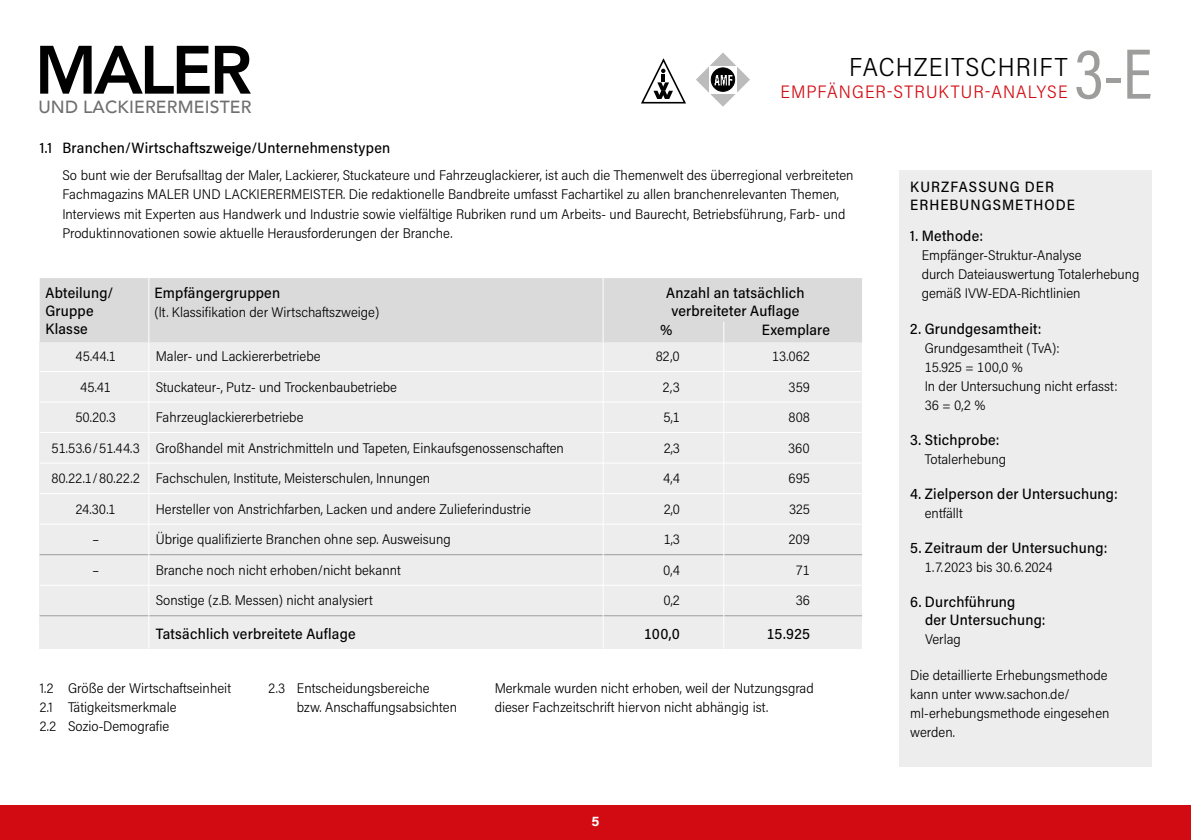
<style>
.page{position:relative;width:1191px;height:840px;background:#fff}
.page>*{position:absolute;margin:0;border:0;box-sizing:border-box;transform-origin:0 0}
.Zahlen{font:72px "Acumin Variable Concept";color:#9d9d9c}
.t1{font:800 67.6px "Avenir";letter-spacing:-.045em;color:#000}
.Text{font:26px "Acumin Variable Concept";letter-spacing:-.01em;color:#000}
.Text-2{font:18px "Acumin Variable Concept";letter-spacing:.005em;color:#d20a11}
.t2{font:500 17.6px "Avenir";letter-spacing:.01em;color:#706f6f}
.Text-3{font:15px/18px "Acumin Variable Concept";letter-spacing:.015em;color:#000}
.Text-4{font:14px/19px "Acumin Variable Concept";letter-spacing:-.02em;color:#000}
.t3{font:14px "Acumin Variable Concept";color:#fff}
</style>
<div class="page">
<div style="left:0;top:805px;width:1191px;height:34px;background:#d20a11"></div>
<div style="left:899px;top:170px;width:252px;height:595px;background:#ededed"></div>
<div style="left:40px;top:342px;width:822px;height:306px;background:#ededed"></div>
<hr style="left:40px;top:371px;width:822px;height:1px;background:#fff">
<hr style="left:40px;top:401px;width:822px;height:1px;background:#fff">
<hr style="left:40px;top:432px;width:822px;height:1px;background:#fff">
<hr style="left:40px;top:462px;width:822px;height:1px;background:#fff">
<hr style="left:40px;top:493px;width:822px;height:1px;background:#fff">
<hr style="left:40px;top:523px;width:822px;height:1px;background:#fff">
<hr style="left:40px;top:554px;width:822px;height:1px;background:#9d9d9c">
<hr style="left:40px;top:584px;width:822px;height:1px;background:#fff">
<hr style="left:40px;top:615px;width:822px;height:1px;background:#9d9d9c">
<hr style="left:148px;top:342px;width:1px;height:306px;background:#fff">
<hr style="left:602px;top:342px;width:1px;height:306px;background:#fff">
<div style="left:40px;top:278px;width:822px;height:64px;background:#dadada"></div>
<hr style="left:148px;top:278px;width:1px;height:64px;background:#fff">
<hr style="left:602px;top:278px;width:1px;height:64px;background:#fff">
<hr style="left:723px;top:321px;width:1px;height:327px;background:#fff">
<svg style="left:696px;top:53px;width:54px;height:54px"></svg>
<svg style="left:709px;top:66px;width:28px;height:27px"></svg>
<img style="left:711px;top:68px;width:23px;height:23px;border-radius:12px">
<div style="left:711px;top:67px;width:24px;height:25px;border:1px solid #000;border-radius:50%"></div>
<svg style="left:641px;top:58px;width:45px;height:46px"></svg>
<h2 class="t1" style="left:35px;top:17px;width:219px">MALER</h2>
<p class="t2" style="left:38px;top:92px;width:215px">UND LACKIERERMEISTER</p>
<p class="Text" style="left:849px;top:49px;width:221px">FACHZEITSCHRIFT</p>
<p class="Text-2" style="left:780px;top:79px;width:289px">EMPFÄNGER-STRUKTUR-ANALYSE</p>
<p class="Zahlen" style="left:1074px;top:24px;width:91px">3-E</p>
<p class="Text-3" style="left:40px;top:138px;width:352px">1.1 Branchen/Wirtschaftszweige/Unternehmenstypen</p>
<p class="Text-4" style="left:62px;top:165px;width:793px">So bunt wie der Berufsalltag der Maler, Lackierer, Stuckateure und Fahrzeuglackierer, ist auch die Themenwelt des überregional verbreiteten Fachmagazins MALER UND LACKIERERMEISTER. Die redaktionelle Bandbreite umfasst Fachartikel zu allen branchenrelevanten Themen, Interviews mit Experten aus Handwerk und Industrie sowie vielfältige Rubriken rund um Arbeits- und Baurecht, Betriebsführung, Farb- und Produktinnovationen sowie aktuelle Herausforderungen der Branche.</p>
<p class="Text-3" style="left:910px;top:177px;width:167px">KURZFASSUNG DER<br>ERHEBUNGSMETHODE</p>
<p class="Text-3" style="left:910px;top:226px;width:74px">1. Methode:</p>
<p class="Text-4" style="left:921px;top:245px;width:220px">Empfänger-Struktur-Analyse<br>durch Dateiauswertung Totalerhebung gemäß IVW-EDA-Richtlinien</p>
<p class="Text-3" style="left:910px;top:319px;width:132px">2. Grundgesamtheit:</p>
<p class="Text-4" style="left:924px;top:338px;width:194px">Grundgesamtheit (TvA):<br>15.925 = 100,0 %<br>In der Untersuchung nicht erfasst:<br>36 = 0,2 %</p>
<p class="Text-3" style="left:910px;top:430px;width:90px">3. Stichprobe:</p>
<p class="Text-4" style="left:925px;top:449px;width:83px">Totalerhebung</p>
<p class="Text-3" style="left:910px;top:484px;width:209px">4. Zielperson der Untersuchung:</p>
<p class="Text-4" style="left:924px;top:503px;width:40px">entfällt</p>
<p class="Text-3" style="left:910px;top:538px;width:198px">5. Zeitraum der Untersuchung:</p>
<p class="Text-4" style="left:925px;top:557px;width:129px">1.7.2023 bis 30.6.2024</p>
<p class="Text-3" style="left:925px;top:592px;width:122px;text-indent:-15px">6. Durchführung<br>der Untersuchung:</p>
<p class="Text-4" style="left:925px;top:629px;width:38px">Verlag</p>
<p class="Text-4" style="left:910px;top:665px;width:201px">Die detaillierte Erhebungsmethode kann unter www.sachon.de/ ml-erhebungsmethode eingesehen werden.</p>
<p class="Text-3" style="left:45px;top:283px;width:70px">Abteilung/<br>Gruppe<br>Klasse</p>
<p class="Text-3" style="left:154px;top:283px;width:127px">Empfängergruppen</p>
<p class="Text-3" style="left:666px;top:283px;width:140px;text-align:center">Anzahl an tatsächlich verbreiteter Auflage</p>
<p class="Text-3" style="left:660px;top:320px;width:14px">%</p>
<p class="Text-3" style="left:762px;top:320px;width:70px">Exemplare</p>
<p class="Text-4" style="left:154px;top:301px;width:226px">(lt. Klassifikation der Wirtschaftszweige)</p>
<p class="Text-4" style="left:75px;top:346px;width:42px">45.44.1</p>
<p class="Text-4" style="left:156px;top:346px;width:167px">Maler- und Lackiererbetriebe</p>
<p class="Text-4" style="left:656px;top:346px;width:26px">82,0</p>
<p class="Text-4" style="left:772px;top:346px;width:40px">13.062</p>
<p class="Text-4" style="left:80px;top:376px;width:33px">45.41</p>
<p class="Text-4" style="left:156px;top:376px;width:243px">Stuckateur-, Putz- und Trockenbaubetriebe</p>
<p class="Text-4" style="left:662px;top:376px;width:19px">2,3</p>
<p class="Text-4" style="left:788px;top:376px;width:23px">359</p>
<p class="Text-4" style="left:75px;top:407px;width:43px">50.20.3</p>
<p class="Text-4" style="left:156px;top:407px;width:149px">Fahrzeuglackiererbetriebe</p>
<p class="Text-4" style="left:663px;top:407px;width:18px">5,1</p>
<p class="Text-4" style="left:788px;top:407px;width:23px">808</p>
<p class="Text-4" style="left:52px;top:437px;width:514px">51.53.6/51.44.3 Großhandel mit Anstrichmitteln und Tapeten, Einkaufsgenossenschaften</p>
<p class="Text-4" style="left:663px;top:437px;width:18px">2,3</p>
<p class="Text-4" style="left:788px;top:437px;width:24px">360</p>
<p class="Text-4" style="left:51px;top:468px;width:380px">80.22.1/80.22.2 Fachschulen, Institute, Meisterschulen, Innungen</p>
<p class="Text-4" style="left:663px;top:468px;width:18px">4,4</p>
<p class="Text-4" style="left:788px;top:468px;width:23px">695</p>
<p class="Text-4" style="left:76px;top:498px;width:41px">24.30.1</p>
<p class="Text-4" style="left:156px;top:498px;width:377px">Hersteller von Anstrichfarben, Lacken und andere Zulieferindustrie</p>
<p class="Text-4" style="left:663px;top:498px;width:18px">2,0</p>
<p class="Text-4" style="left:789px;top:498px;width:23px">325</p>
<p class="Text-4" style="left:92px;top:529px;width:9px">–</p>
<p class="Text-4" style="left:156px;top:529px;width:297px">Übrige qualifizierte Branchen ohne sep. Ausweisung</p>
<p class="Text-4" style="left:663px;top:529px;width:18px">1,3</p>
<p class="Text-4" style="left:789px;top:529px;width:23px">209</p>
<p class="Text-4" style="left:156px;top:559px;width:247px">Branche noch nicht erhoben/nicht bekannt</p>
<p class="Text-4" style="left:663px;top:559px;width:18px">0,4</p>
<p class="Text-4" style="left:795px;top:559px;width:16px">71</p>
<p class="Text-4" style="left:156px;top:590px;width:219px">Sonstige (z.B. Messen) nicht analysiert</p>
<p class="Text-4" style="left:663px;top:590px;width:18px">0,2</p>
<p class="Text-4" style="left:795px;top:590px;width:16px">36</p>
<p class="Text-3" style="left:156px;top:623px;width:201px">Tatsächlich verbreitete Auflage</p>
<p class="Text-3" style="left:644px;top:623px;width:37px">100,0</p>
<p class="Text-3" style="left:766px;top:623px;width:45px">15.925</p>
<p class="Text-4" style="left:40px;top:677px;width:193px">1.2 Größe der Wirtschaftseinheit</p>
<p class="Text-4" style="left:40px;top:696px;width:139px">2.1 Tätigkeitsmerkmale</p>
<p class="Text-4" style="left:40px;top:715px;width:131px">2.2 Sozio-Demografie</p>
<p class="Text-4" style="left:297px;top:677px;width:162px;text-indent:-28px">2.3 Entscheidungsbereiche bzw. Anschaffungsabsichten</p>
<p class="Text-4" style="left:494px;top:677px;width:321px">Merkmale wurden nicht erhoben, weil der Nutzungsgrad dieser Fachzeitschrift hiervon nicht abhängig ist.</p>
<p class="t3" style="left:591px;top:811px;width:9px">5</p>
</div>
